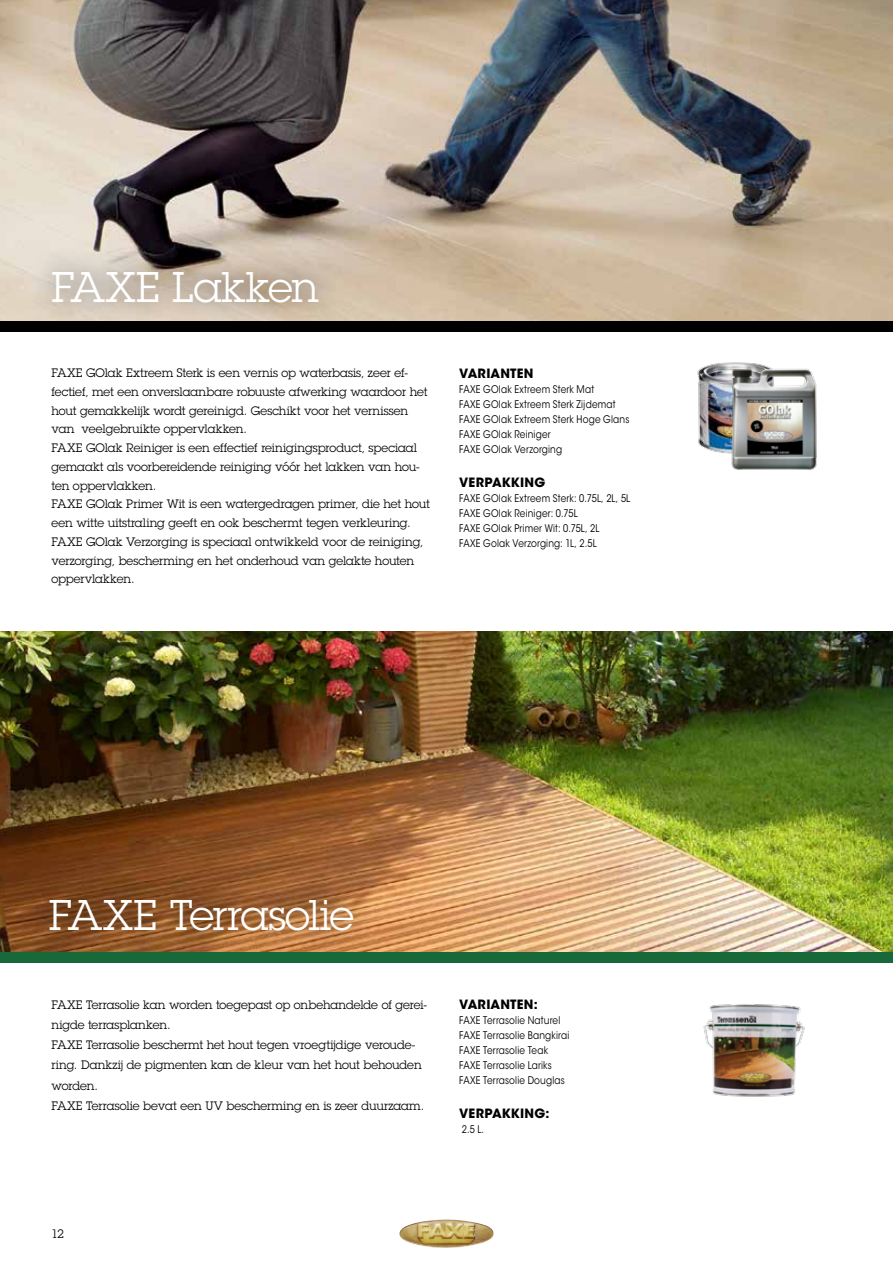
<style>
.page{position:relative;width:893px;height:1263px;background:#fff}
.page>*{position:absolute;margin:0;border:0;box-sizing:border-box;transform-origin:0 0}
.t1{font:42px "Lubalin Graph Std";letter-spacing:-.01em;color:#fff}
.t2{font:700 12.75px "ITC Avant Garde Std";letter-spacing:.01em;color:#000}
.t3{font:12px/18.8px "Lubalin Graph Std";letter-spacing:-.005em;color:#000}
.t4{font:10.5px/15px "ITC Avant Garde Std";letter-spacing:.02em;color:#000;scale:.85 1}
</style>
<div class="page">
<img style="left:0;top:631px;width:893px;height:321px">
<div style="left:29px;top:876px;width:347px;height:78px;background:#000;opacity:.6"></div>
<img style="left:703px;top:1004px;width:102px;height:93px">
<div style="left:0;top:952px;width:893px;height:11px;background:#186939"></div>
<img style="left:0;top:0;width:893px;height:321px">
<div style="left:31px;top:248px;width:309px;height:78px;background:#000;opacity:.6"></div>
<img style="left:697px;top:362px;width:69px;height:92px">
<img style="left:729px;top:366px;width:88px;height:104px">
<div style="left:0;top:321px;width:893px;height:10px;background:#000"></div>
<img style="left:399px;top:1219px;width:95px;height:29px">
<h1 class="t1" style="left:51px;top:261px;width:269px">FAXE Lakken</h1>
<p class="t3" style="left:51px;top:363px;width:380px">FAXE GOlak Extreem Sterk is een vernis op waterbasis, zeer ef&shy;fectief, met een onverslaanbare robuuste afwerking waardoor het hout gemakkelijk wordt gereinigd. Geschikt voor het vernissen van veelgebruikte oppervlakken.<br>FAXE GOlak Reiniger is een effectief reinigingsproduct, speciaal gemaakt als voorbereidende reiniging vóór het lakken van hou&shy;ten oppervlakken.<br>FAXE GOlak Primer Wit is een watergedragen primer, die het hout een witte uitstraling geeft en ook beschermt tegen verkleuring.<br>FAXE GOlak Verzorging is speciaal ontwikkeld voor de reiniging, verzorging, bescherming en het onderhoud van gelakte houten oppervlakken.</p>
<p class="t2" style="left:459px;top:365px;width:76px">VARIANTEN</p>
<p class="t4" style="left:459px;top:382px;width:202px">FAXE GOlak Extreem Sterk Mat<br>FAXE GOlak Extreem Sterk Zijdemat<br>FAXE GOlak Extreem Sterk Hoge Glans<br>FAXE GOlak Reiniger<br>FAXE GOlak Verzorging</p>
<p class="t2" style="left:459px;top:474px;width:88px">VERPAKKING</p>
<p class="t4" style="left:459px;top:490px;width:203px">FAXE GOlak Extreem Sterk: 0.75L, 2L, 5L<br>FAXE GOlak Reiniger: 0.75L<br>FAXE GOlak Primer Wit: 0.75L, 2L<br>FAXE Golak Verzorging: 1L, 2.5L</p>
<h1 class="t1" style="left:49px;top:889px;width:307px">FAXE Terrasolie</h1>
<p class="t3" style="left:51px;top:994px;width:377px;line-height:20.2px">FAXE Terrasolie kan worden toegepast op onbehandelde of gerei&shy;nigde terrasplanken.<br>FAXE Terrasolie beschermt het hout tegen vroegtijdige veroude&shy;ring. Dankzij de pigmenten kan de kleur van het hout behouden worden.<br>FAXE Terrasolie bevat een UV bescherming en is zeer duurzaam.</p>
<p class="t2" style="left:459px;top:996px;width:80px">VARIANTEN:</p>
<p class="t4" style="left:459px;top:1013px;width:131px">FAXE Terrasolie Naturel<br>FAXE Terrasolie Bangkirai<br>FAXE Terrasolie Teak<br>FAXE Terrasolie Lariks<br>FAXE Terrasolie Douglas</p>
<p class="t2" style="left:459px;top:1105px;width:92px">VERPAKKING:</p>
<p class="t4" style="left:462px;top:1122px;width:28px">2.5 L.</p>
<p class="t3" style="left:51px;top:1224px;width:15px">12</p>
</div>
